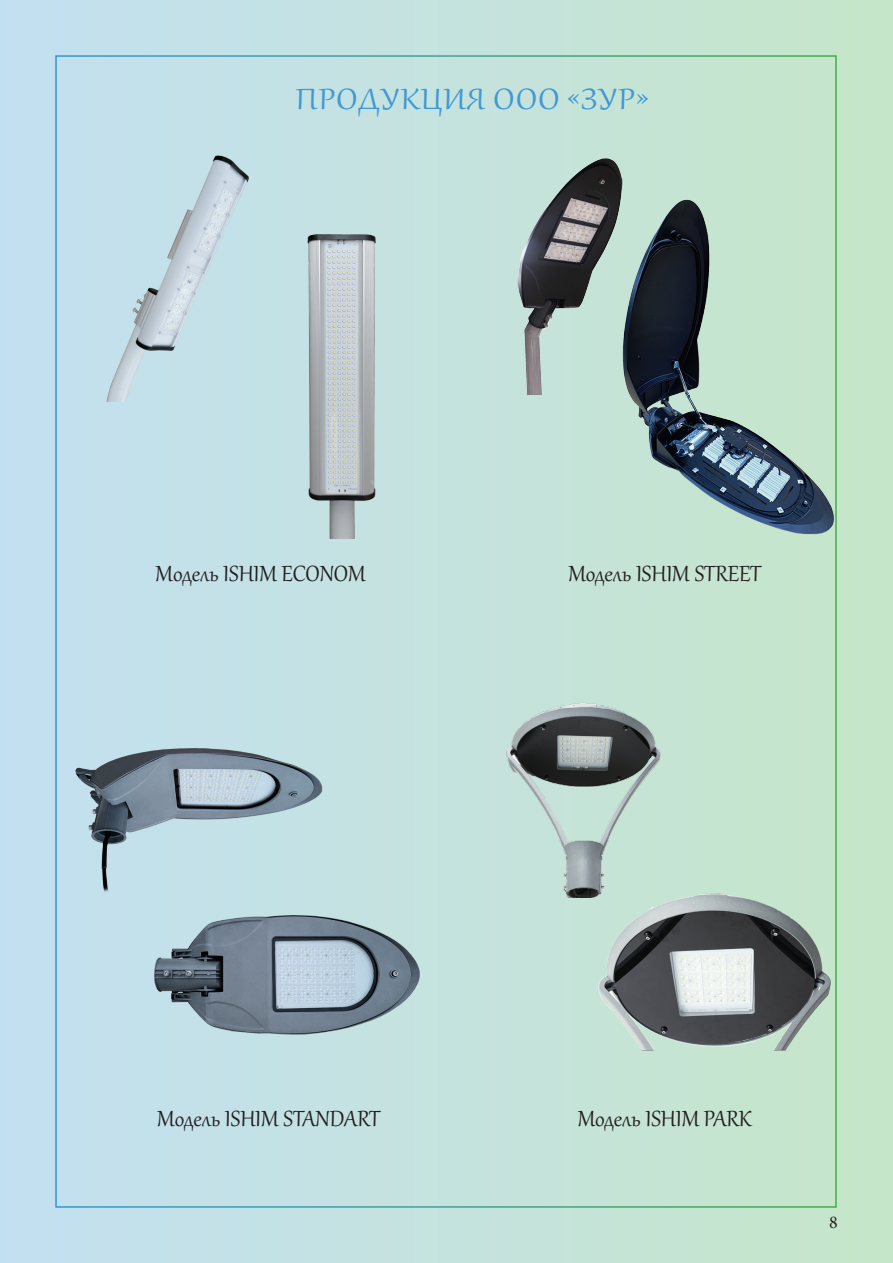
<style>
.page{position:relative;width:893px;height:1263px;background:#fff}
.page>*{position:absolute;margin:0;border:0;box-sizing:border-box;transform-origin:0 0}
.t1{font:36px "Gabriola";letter-spacing:.04em;color:#4099d4;scale:1.1 1}
.t2{font:27px "Gabriola";color:#231f20}
.t3{font:18px "Minion Pro";color:#231f20}
</style>
<div class="page">
<div style="left:0;top:0;width:893px;height:1263px;background:linear-gradient(to right,#c2dff2,#c5e6c8)"></div>
<img style="left:85px;top:112px;width:213px;height:289px">
<img style="left:210px;top:219px;width:262px;height:319px">
<img style="left:609px;top:199px;width:250px;height:339px">
<img style="left:43px;top:686px;width:296px;height:222px">
<img style="left:476px;top:697px;width:215px;height:200px">
<img style="left:490px;top:157px;width:159px;height:239px">
<img style="left:591px;top:853px;width:243px;height:228px">
<img style="left:121px;top:855px;width:323px;height:242px">
<p class="t1" style="left:296px;top:75px;width:322px">ПРОДУКЦИЯ ООО «ЗУР»</p>
<p class="t2" style="left:156px;top:556px;width:212px">Модель ISHIM ECONOM</p>
<p class="t2" style="left:568px;top:556px;width:194px">Модель ISHIM STREET</p>
<p class="t2" style="left:157px;top:1101px;width:224px">Модель ISHIM STANDART</p>
<p class="t2" style="left:578px;top:1101px;width:175px">Модель ISHIM PARK</p>
<p class="t3" style="left:829px;top:1210px;width:10px">8</p>
</div>
